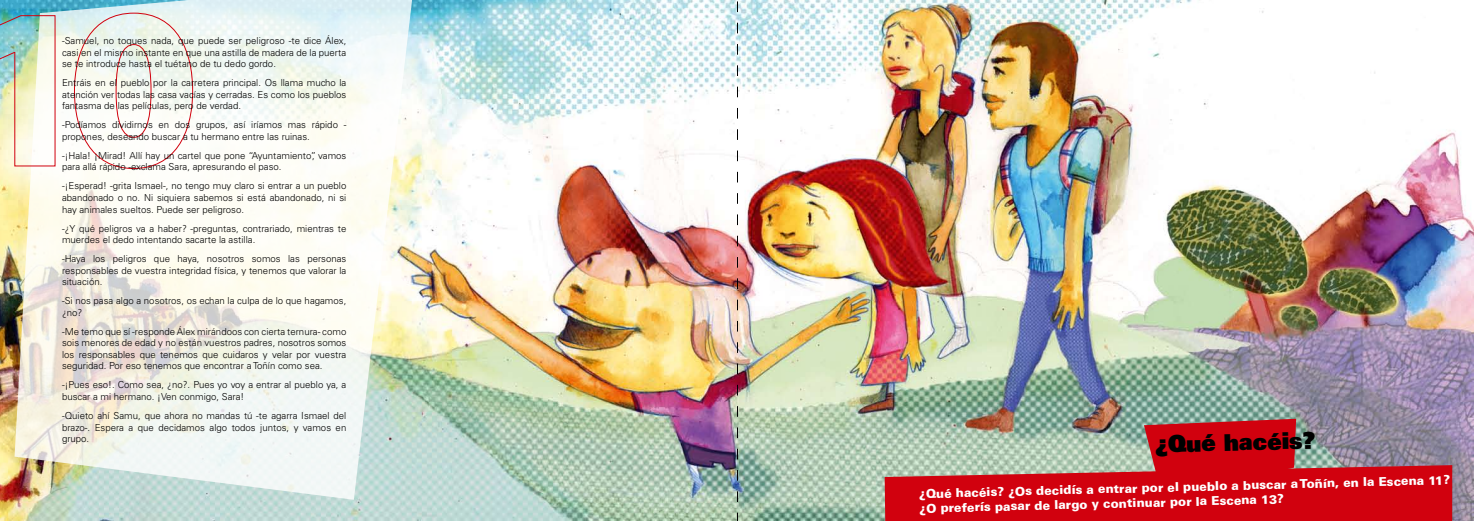
<style>
.page{position:relative;width:1474px;height:521px;background:#fff}
.page>*{position:absolute;margin:0;border:0;box-sizing:border-box;transform-origin:0 0}
.t1{font:23.19px "Univers LT Std X Black";color:#000}
.t2{font:900 12.25px/14px "Univers LT Std";color:#fff}
.t3{font:300 9.62px/11.5px "Univers LT Std";color:#000;text-align:justify}
</style>
<div class="page">
<img style="left:0;top:0;width:1473px;height:521px">
<svg style="left:884px;top:465px;width:568px;height:56px;background:#cd151e"></svg>
<svg style="left:1143px;top:419px;width:153px;height:76px;background:#cc0d18"></svg>
<svg style="left:15px;top:0;width:399px;height:500px"></svg>
<img style="left:0;top:15px;width:56px;height:152px">
<svg style="left:74px;top:12px;width:119px;height:157px"></svg>
<svg style="left:737px;top:0;width:1px;height:521px"></svg>
<p class="t3" style="left:62px;top:35px;width:286px">-Samuel, no toques nada, que puede ser peligroso -te dice Álex, casi en el mismo instante en que una astilla de madera de la puerta se te introduce hasta el tuétano de tu dedo gordo.</p>
<p class="t3" style="left:62px;top:77px;width:286px">Entráis en el pueblo por la carretera principal. Os llama mucho la atención ver todas las casa vacías y cerradas. Es como los pueblos fantasma de las películas, pero de verdad.</p>
<p class="t3" style="left:62px;top:119px;width:286px">-Podíamos dividirnos en dos grupos, así iríamos mas rápido - propones, deseando buscar a tu hermano entre las ruinas.</p>
<p class="t3" style="left:62px;top:150px;width:286px">-¡Hala! ¡Mirad! Allí hay un cartel que pone “Ayuntamiento”, vamos para allá rápido -exclama Sara, apresurando el paso.</p>
<p class="t3" style="left:62px;top:180px;width:286px">-¡Esperad! -grita Ismael-, no tengo muy claro si entrar a un pueblo abandonado o no. Ni siquiera sabemos si está abandonado, ni si hay animales sueltos. Puede ser peligroso.</p>
<p class="t3" style="left:62px;top:222px;width:286px">-¿Y qué peligros va a haber? -preguntas, contrariado, mientras te muerdes el dedo intentando sacarte la astilla.</p>
<p class="t3" style="left:62px;top:253px;width:286px">-Haya los peligros que haya, nosotros somos las personas responsables de vuestra integridad física, y tenemos que valorar la situación.</p>
<p class="t3" style="left:62px;top:295px;width:286px">-Si nos pasa algo a nosotros, os echan la culpa de lo que hagamos, ¿no?</p>
<p class="t3" style="left:62px;top:326px;width:286px">-Me temo que sí -responde Álex mirándoos con cierta ternura- como sois menores de edad y no están vuestros padres, nosotros somos los responsables que tenemos que cuidaros y velar por vuestra seguridad. Por eso tenemos que encontrar a Toñín como sea.</p>
<p class="t3" style="left:62px;top:379px;width:286px">-¡Pues eso!. Como sea, ¿no?. Pues yo voy a entrar al pueblo ya, a buscar a mi hermano. ¡Ven conmigo, Sara!</p>
<p class="t3" style="left:62px;top:410px;width:286px">-Quieto ahí Samu, que ahora no mandas tú -te agarra Ismael del brazo-. Espera a que decidamos algo todos juntos, y vamos en grupo.</p>
<h1 class="t1" style="left:1155px;top:428px;width:161px;rotate:-1deg">¿Qué hacéis?</h1>
<p class="t2" style="left:918px;top:489px;width:533px;rotate:-2deg">¿Qué hacéis? ¿Os decidís a entrar por el pueblo a buscar a Toñín, en la Escena 11? ¿O preferís pasar de largo y continuar por la Escena 13?</p>
</div>
